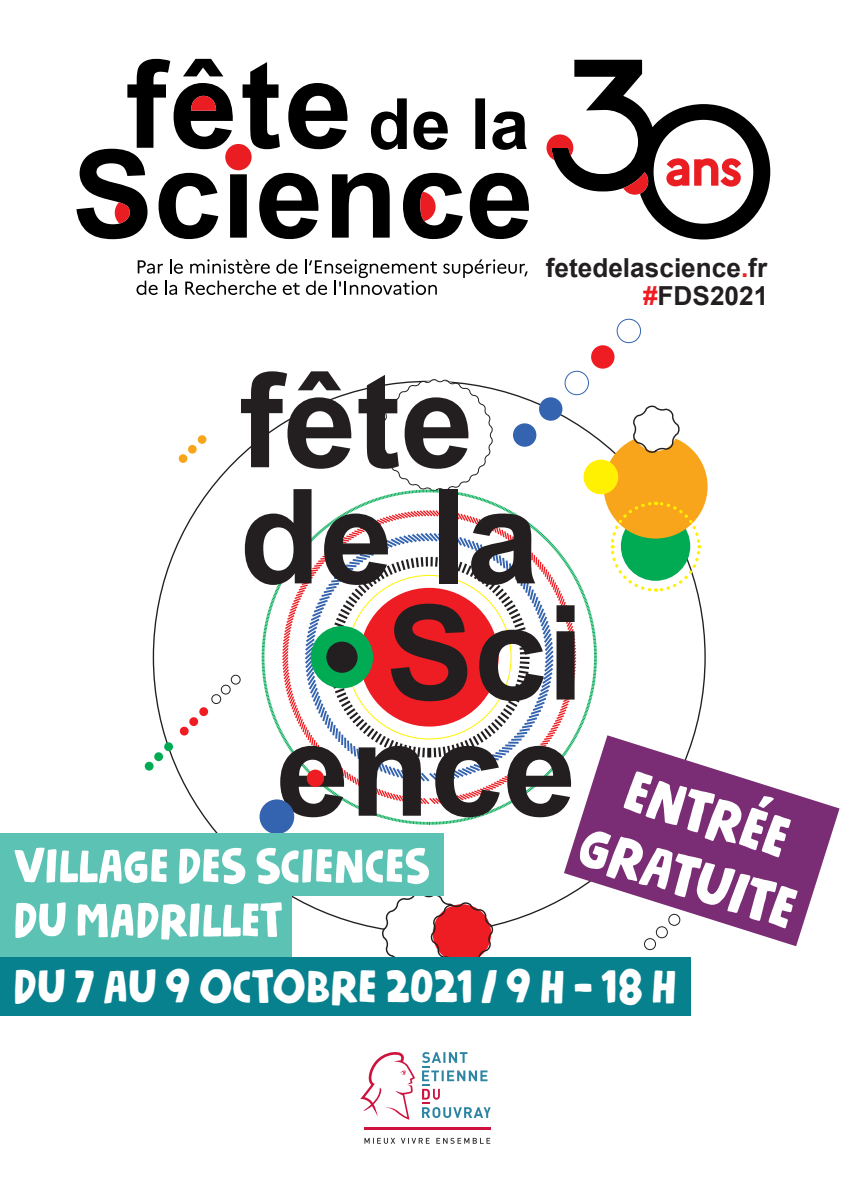
<style>
.page{position:relative;width:851px;height:1191px;background:#fff}
.page>*{position:absolute;margin:0;border:0;box-sizing:border-box;transform-origin:0 0}
.t1{font:700 131.6px "Arial";color:#231f20}
.t2{font:61.6px/65.8px "Nickname DEMO";color:#fff;text-align:center}
.t3{font:50.8px/54.2px "Nickname DEMO";color:#fff}
.t4{font:49.6px "Nickname DEMO";color:#fff}
.t5{font:700 26.2px/27.4px "Arial";color:#231f20;text-align:right}
.s1{color:#ee1d23}
</style>
<div class="page">
<div style="left:179px;top:454px;width:8px;height:9px;background:#f9a51b;border-radius:50%"></div>
<div style="left:188px;top:445px;width:9px;height:8px;background:#f9a51b;border-radius:50%"></div>
<div style="left:198px;top:435px;width:8px;height:9px;background:#f9a51b;border-radius:50%"></div>
<div style="left:644px;top:938px;width:11px;height:12px;border:1px solid #231f20;border-radius:50%"></div>
<div style="left:603px;top:434px;width:104px;height:104px;background:#f9a51b;border-radius:50%"></div>
<svg style="left:382px;top:892px;width:111px;height:65px"></svg>
<svg style="left:632px;top:405px;width:47px;height:48px"></svg>
<svg style="left:381px;top:379px;width:111px;height:110px"></svg>
<svg style="left:608px;top:501px;width:94px;height:92px"></svg>
<svg style="left:261px;top:489px;width:336px;height:336px"></svg>
<svg style="left:327px;top:554px;width:204px;height:205px"></svg>
<div style="left:311px;top:626px;width:62px;height:62px;background:#00ab54;border-radius:50%"></div>
<div style="left:583px;top:459px;width:35px;height:35px;background:#fff101;border-radius:50%"></div>
<div style="left:180px;top:726px;width:9px;height:9px;background:#ee1d23;border-radius:50%"></div>
<div style="left:145px;top:761px;width:8px;height:9px;background:#00ab54;border-radius:50%"></div>
<div style="left:189px;top:717px;width:9px;height:9px;background:#ee1d23;border-radius:50%"></div>
<div style="left:154px;top:752px;width:9px;height:9px;background:#00ab54;border-radius:50%"></div>
<div style="left:211px;top:694px;width:10px;height:10px;border:1px solid #231f20;border-radius:50%"></div>
<div style="left:221px;top:685px;width:9px;height:9px;border:1px solid #231f20;border-radius:50%"></div>
<div style="left:231px;top:675px;width:9px;height:9px;border:1px solid #231f20;border-radius:50%"></div>
<div style="left:199px;top:707px;width:9px;height:9px;background:#ee1d23;border-radius:50%"></div>
<div style="left:164px;top:742px;width:9px;height:9px;background:#00ab54;border-radius:50%"></div>
<div style="left:326px;top:641px;width:31px;height:32px;background:#231f20;border-radius:50%"></div>
<div style="left:259px;top:799px;width:35px;height:35px;background:#3463af;border-radius:50%"></div>
<div style="left:307px;top:769px;width:17px;height:18px;background:#ee1d23;border-radius:50%"></div>
<div style="left:513px;top:423px;width:23px;height:24px;background:#3463af;border-radius:50%"></div>
<div style="left:591px;top:345px;width:23px;height:24px;background:#ee1d23;border-radius:50%"></div>
<div style="left:539px;top:397px;width:23px;height:24px;background:#3463af;border-radius:50%"></div>
<div style="left:616px;top:319px;width:24px;height:24px;border:1px solid #3463af;border-radius:50%"></div>
<div style="left:564px;top:371px;width:24px;height:24px;border:1px solid #3463af;border-radius:50%"></div>
<svg style="left:76px;top:59px;width:453px;height:180px"></svg>
<div style="left:225px;top:144px;width:26px;height:26px;background:#ea1d23;border-radius:50%"></div>
<svg style="left:191px;top:96px;width:25px;height:15px"></svg>
<svg style="left:115px;top:202px;width:15px;height:21px"></svg>
<svg style="left:420px;top:192px;width:15px;height:29px"></svg>
<svg style="left:546px;top:60px;width:224px;height:179px"></svg>
<svg style="left:138px;top:260px;width:25px;height:14px"></svg>
<svg style="left:170px;top:259px;width:13px;height:15px"></svg>
<svg style="left:190px;top:259px;width:80px;height:15px"></svg>
<svg style="left:276px;top:259px;width:21px;height:15px"></svg>
<svg style="left:443px;top:259px;width:84px;height:19px"></svg>
<svg style="left:136px;top:281px;width:22px;height:14px"></svg>
<svg style="left:165px;top:281px;width:12px;height:14px"></svg>
<svg style="left:185px;top:281px;width:91px;height:14px"></svg>
<svg style="left:283px;top:283px;width:16px;height:12px"></svg>
<svg style="left:305px;top:259px;width:132px;height:36px"></svg>
<div style="left:0;top:894px;width:291px;height:63px;background:#5cc3b4"></div>
<svg style="left:564px;top:735px;width:275px;height:211px;fill:#7a2d74"></svg>
<div style="left:0;top:834px;width:443px;height:62px;background:#5cc3b4"></div>
<div style="left:0;top:957px;width:690px;height:58px;background:#08818e"></div>
<hr style="left:363px;top:1127px;width:127px;height:3px;background:#cd123d">
<svg style="left:364px;top:1137px;width:126px;height:6px"></svg>
<svg style="left:422px;top:1052px;width:68px;height:66px"></svg>
<svg style="left:360px;top:1052px;width:55px;height:67px"></svg>
<p class="t5" style="left:545px;top:255px;width:224px">fetedelascience<span class="s1">.</span>fr <span class="s1">#</span>FDS2021</p>
<h1 class="t1" style="left:239px;top:333px;width:236px">fête</h1>
<h1 class="t1" style="left:239px;top:449px;width:302px">de la</h1>
<h1 class="t1" style="left:386px;top:565px;width:199px">Sci</h1>
<h1 class="t1" style="left:276px;top:681px;width:302px">ence</h1>
<p class="t2" style="left:609px;top:750px;width:225px;rotate:17deg">ENTRÉE<br>GRATUITE</p>
<p class="t3" style="left:14px;top:839px;width:418px">VILLAGE DES SCIENCES<br>DU MADRILLET</p>
<p class="t4" style="left:14px;top:954px;width:664px">DU 7 AU 9 OCTOBRE 2021 / 9 H – 18 H</p>
</div>
